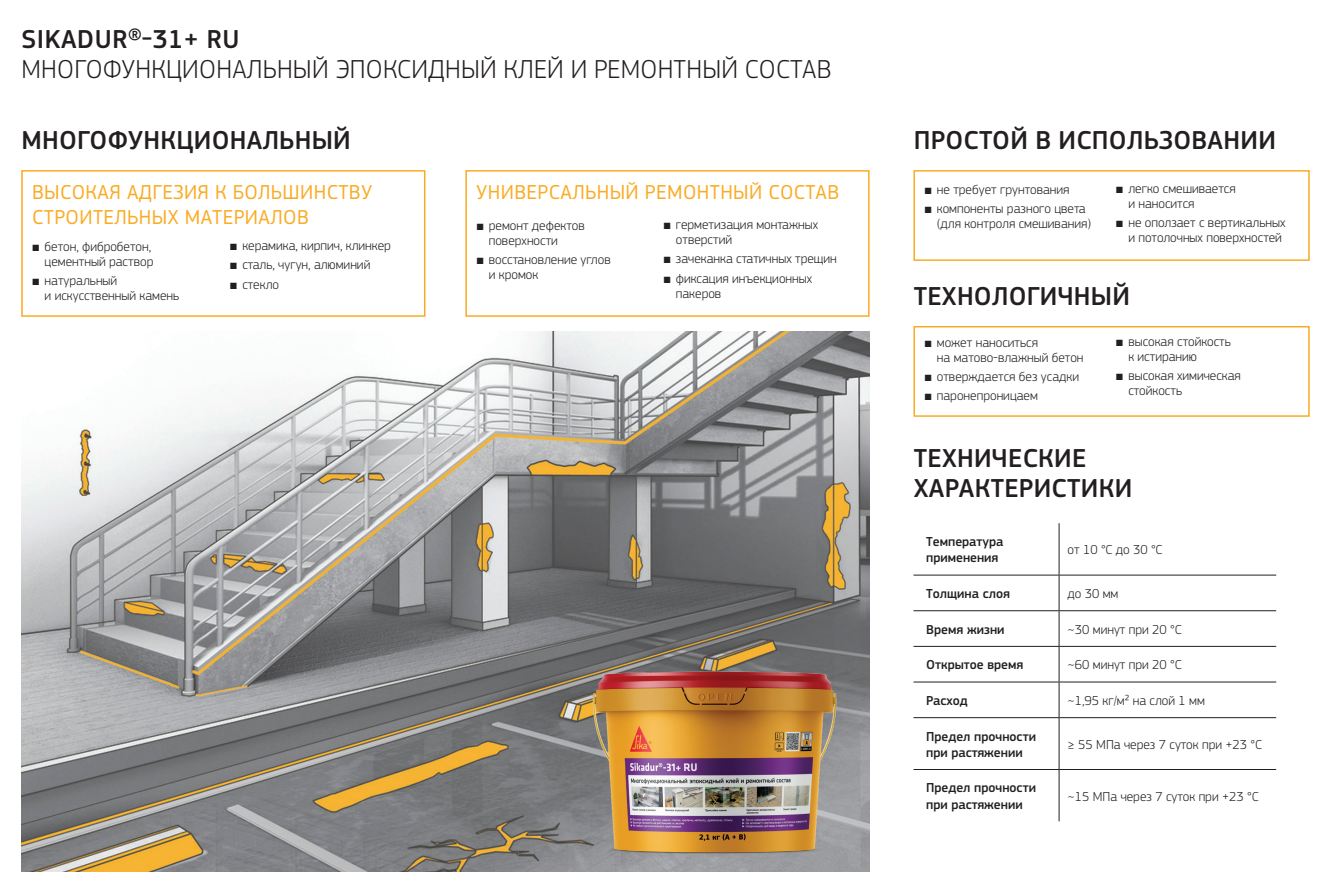
<style>
.page{position:relative;width:1331px;height:893px;background:#fff}
.page>*{position:absolute;margin:0;border:0;box-sizing:border-box;transform-origin:0 0}
.t1{font:500 27px/30px "PF Square Sans Pro";letter-spacing:.01em;color:#231f20}
.t2{font:300 27px "PF Square Sans Pro";letter-spacing:.01em;color:#231f20}
.t3{font:21px/25.2px "PF Square Sans Pro";letter-spacing:.02em;color:#faab24}
.t4{font:300 13.5px/15px "PF Square Sans Pro";color:#231f20}
.t5{font:500 13.5px/16.2px "PF Square Sans Pro";color:#231f20}
.s1{font-family:"Arial";font-weight:400}
</style>
<div class="page">
<hr style="left:1059px;top:523px;width:1px;height:52px;background:#231f20">
<hr style="left:913px;top:575px;width:146px;height:1px;background:#231f20">
<hr style="left:1059px;top:575px;width:217px;height:1px;background:#231f20">
<hr style="left:1059px;top:575px;width:1px;height:35px;background:#231f20">
<hr style="left:913px;top:610px;width:146px;height:1px;background:#231f20">
<hr style="left:1059px;top:610px;width:217px;height:1px;background:#231f20">
<hr style="left:1059px;top:611px;width:1px;height:35px;background:#231f20">
<hr style="left:913px;top:646px;width:146px;height:1px;background:#231f20">
<hr style="left:1059px;top:646px;width:217px;height:1px;background:#231f20">
<hr style="left:1059px;top:647px;width:1px;height:35px;background:#231f20">
<hr style="left:913px;top:682px;width:146px;height:1px;background:#231f20">
<hr style="left:1059px;top:682px;width:217px;height:1px;background:#231f20">
<hr style="left:1059px;top:682px;width:1px;height:35px;background:#231f20">
<hr style="left:913px;top:717px;width:146px;height:1px;background:#231f20">
<hr style="left:1059px;top:717px;width:217px;height:1px;background:#231f20">
<hr style="left:1059px;top:718px;width:1px;height:51px;background:#231f20">
<hr style="left:913px;top:769px;width:146px;height:1px;background:#231f20">
<hr style="left:1059px;top:769px;width:217px;height:1px;background:#231f20">
<hr style="left:1059px;top:770px;width:1px;height:51px;background:#231f20">
<div style="left:21px;top:170px;width:404px;height:147px;border:2px solid #faab24"></div>
<div style="left:465px;top:170px;width:405px;height:147px;border:2px solid #faab24"></div>
<div style="left:913px;top:170px;width:397px;height:91px;border:2px solid #faab24"></div>
<div style="left:913px;top:326px;width:397px;height:91px;border:2px solid #faab24"></div>
<img style="left:21px;top:331px;width:849px;height:541px">
<img style="left:585px;top:654px;width:259px;height:218px">
<h1 class="t1" style="left:22px;top:24px;width:219px">SIKADUR®-31+ RU</h1>
<h1 class="t2" style="left:22px;top:53px;width:811px">МНОГОФУНКЦИОНАЛЬНЫЙ ЭПОКСИДНЫЙ КЛЕЙ И РЕМОНТНЫЙ СОСТАВ</h1>
<h1 class="t1" style="left:22px;top:125px;width:331px">МНОГОФУНКЦИОНАЛЬНЫЙ</h1>
<h1 class="t1" style="left:914px;top:125px;width:364px">ПРОСТОЙ В ИСПОЛЬЗОВАНИИ</h1>
<h2 class="t3" style="left:32px;top:179px;width:342px">ВЫСОКАЯ АДГЕЗИЯ К БОЛЬШИНСТВУ<br>СТРОИТЕЛЬНЫХ МАТЕРИАЛОВ</h2>
<h2 class="t3" style="left:476px;top:179px;width:364px">УНИВЕРСАЛЬНЫЙ РЕМОНТНЫЙ СОСТАВ</h2>
<p class="t4" style="left:32px;top:239px;width:123px;text-align:right"><span class="s1">■</span> бетон, фибробетон, цементный раствор</p>
<p class="t4" style="left:45px;top:273px;width:136px;text-indent:-13px"><span class="s1">■</span> натуральный<br>и искусственный камень</p>
<p class="t4" style="left:489px;top:218px;width:97px;text-indent:-13px"><span class="s1">■</span> ремонт дефектов поверхности</p>
<p class="t4" style="left:489px;top:252px;width:123px;text-indent:-13px"><span class="s1">■</span> восстановление углов и кромок</p>
<p class="t4" style="left:676px;top:217px;width:144px;text-indent:-13px"><span class="s1">■</span> герметизация монтажных отверстий</p>
<p class="t4" style="left:663px;top:251px;width:175px"><span class="s1">■</span> зачеканка статичных трещин</p>
<p class="t4" style="left:676px;top:270px;width:138px;text-indent:-13px"><span class="s1">■</span> фиксация инъекционных пакеров</p>
<p class="t4" style="left:230px;top:238px;width:163px"><span class="s1">■</span> керамика, кирпич, клинкер</p>
<p class="t4" style="left:230px;top:257px;width:142px"><span class="s1">■</span> сталь, чугун, алюминий</p>
<p class="t4" style="left:230px;top:277px;width:51px"><span class="s1">■</span> стекло</p>
<p class="t4" style="left:924px;top:182px;width:147px"><span class="s1">■</span> не требует грунтования</p>
<p class="t4" style="left:937px;top:201px;width:156px;text-indent:-13px"><span class="s1">■</span> компоненты разного цвета (для контроля смешивания)</p>
<p class="t4" style="left:1128px;top:181px;width:109px;text-indent:-13px"><span class="s1">■</span> легко смешивается и наносится</p>
<p class="t4" style="left:1115px;top:215px;width:171px;text-align:right"><span class="s1">■</span> не оползает с вертикальных и потолочных поверхностей</p>
<h1 class="t1" style="left:914px;top:281px;width:218px">ТЕХНОЛОГИЧНЫЙ</h1>
<p class="t4" style="left:937px;top:335px;width:148px;text-indent:-13px"><span class="s1">■</span> может наноситься<br>на матово-влажный бетон</p>
<p class="t4" style="left:924px;top:369px;width:156px"><span class="s1">■</span> отверждается без усадки</p>
<p class="t4" style="left:924px;top:388px;width:115px"><span class="s1">■</span> паронепроницаем</p>
<p class="t4" style="left:1128px;top:334px;width:104px;text-indent:-13px"><span class="s1">■</span> высокая стойкость к истиранию</p>
<p class="t4" style="left:1128px;top:368px;width:114px;text-indent:-13px"><span class="s1">■</span> высокая химическая стойкость</p>
<h1 class="t1" style="left:914px;top:443px;width:220px">ТЕХНИЧЕСКИЕ<br>ХАРАКТЕРИСТИКИ</h1>
<p class="t5" style="left:926px;top:534px;width:79px">Температура применения</p>
<p class="t4" style="left:1067px;top:542px;width:96px">от 10 °C до 30 °C</p>
<p class="t5" style="left:926px;top:586px;width:85px">Толщина слоя</p>
<p class="t4" style="left:1067px;top:586px;width:52px">до 30 мм</p>
<p class="t5" style="left:926px;top:621px;width:80px">Время жизни</p>
<p class="t4" style="left:1067px;top:622px;width:116px">~30 минут при 20 °С</p>
<p class="t5" style="left:926px;top:657px;width:99px">Открытое время</p>
<p class="t4" style="left:1067px;top:657px;width:116px">~60 минут при 20 °С</p>
<p class="t5" style="left:926px;top:693px;width:43px">Расход</p>
<p class="t4" style="left:1067px;top:693px;width:139px">~1,95 кг/м² на слой 1 мм</p>
<p class="t5" style="left:926px;top:728px;width:111px">Предел прочности при растяжении</p>
<p class="t4" style="left:1067px;top:737px;width:196px">≥ 55 МПа через 7 суток при +23 °С</p>
<p class="t5" style="left:926px;top:780px;width:111px">Предел прочности при растяжении</p>
<p class="t4" style="left:1067px;top:788px;width:193px">~15 МПа через 7 суток при +23 °С</p>
</div>
